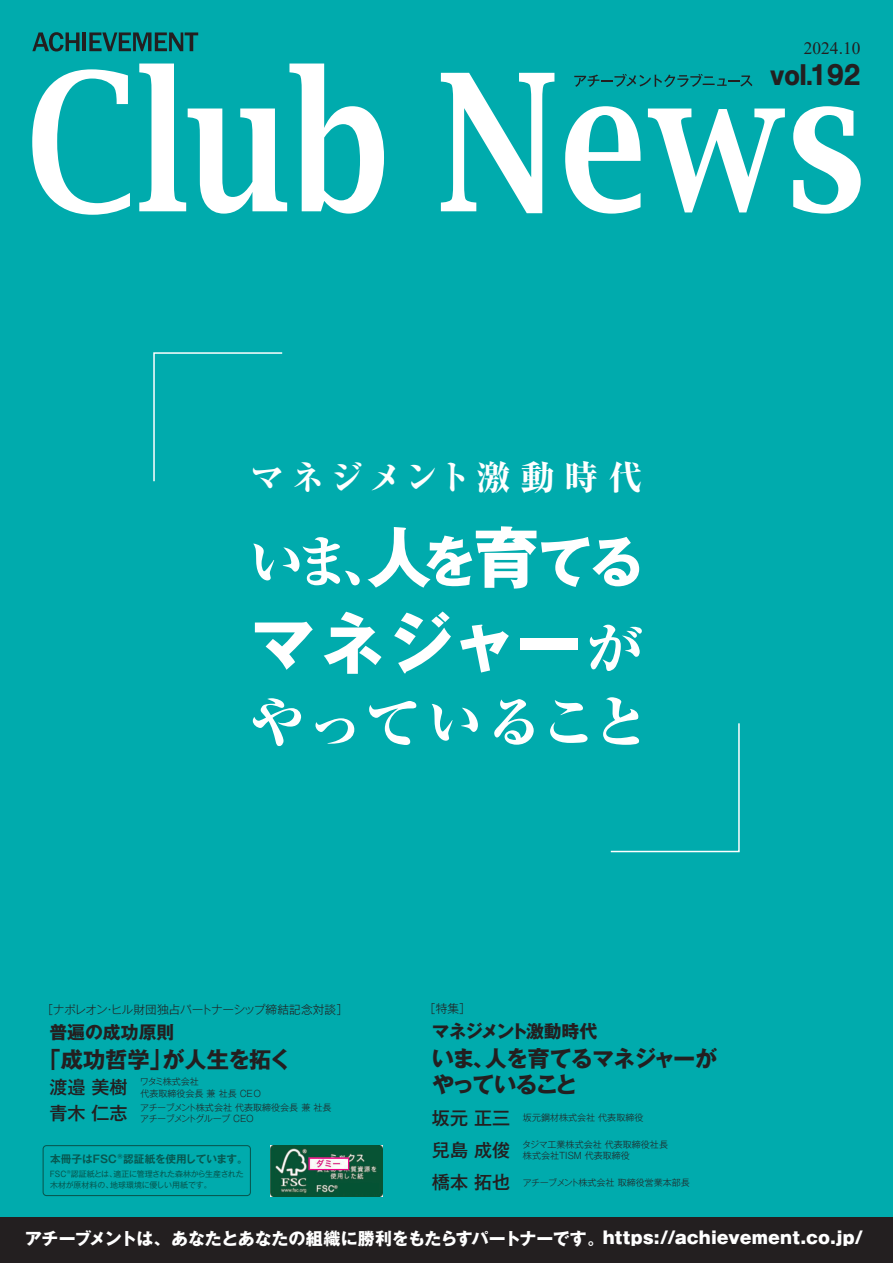
<style>
.page{position:relative;width:893px;height:1263px;background:#fff}
.page>*{position:absolute;margin:0;border:0;box-sizing:border-box;transform-origin:0 0}
.t1{font:700 66.3px "Gothic MB101 Pr 6";letter-spacing:.005em;color:#fff}
.t2{font:800 55.35px "Ryumin Pr 6";letter-spacing:.045em;color:#fff}
.t3{font:700 55.35px "Gothic MB101 Pr 6";color:#fff}
.t4{font:800 34.05px "Ryumin Pr 6 N";letter-spacing:.155em;color:#fff}
.t5{font:24.6px "Ntoday Std Bold KL";color:#231f20}
.t6{font:700 22.35px "Gothic MB101 Pr 6";letter-spacing:-.05em;color:#231f20}
.t7{font:700 22.35px/26.5px "Gothic MB101 Pr 6";letter-spacing:-.095em;color:#231f20}
.t8{font:500 18px "Gothic MB101 Pr 6";color:#231f20}
.t9{font:700 17.85px "Gothic MB101 Pr 6";letter-spacing:-.075em;color:#231f20}
.t10{font:700 17.85px "Gothic MB101 Pr 6";letter-spacing:-.005em;color:#231f20}
.t11{font:17.4px "Times New Roman";color:#231f20}
.t12{font:700 16.95px "Gothic MB101 Pr 6";letter-spacing:-.025em;color:#fff}
.t13{font:300 11.7px "Gothic MB101 Pr 6";letter-spacing:-.01em;color:#231f20}
.t14{font:700 10.65px "Gothic MB101 Pro De";letter-spacing:-.03em;color:#075750}
.t15{font:700 10.65px "Gothic MB101 Pro De";letter-spacing:.005em;color:#075750}
.t16{font:300 9px/14.1px "Gothic MB101 Pr 6";color:#231f20}
.t17{font:300 9px "Gothic MB101 Pr 6";letter-spacing:-.07em;color:#231f20}
.t18{font:300 9px "Gothic MB101 Pr 6";letter-spacing:-.055em;color:#231f20}
.t19{font:7.95px "Gothic MB101 Pro";letter-spacing:-.015em;color:#075750}
.s1{font-family:"Ryumin Pr 6";font-weight:800}
.s2{font-size:66.3px}
.s3{font-family:"Ryumin Pr 6";font-weight:800;font-size:55.35px}
.s4{font-weight:900;font-size:16.5px}
</style>
<div class="page">
<div style="left:0;top:0;width:893px;height:1217px;background:#00abad"></div>
<img style="left:270px;top:1145px;width:113px;height:51px">
<div style="left:339px;top:1183px;width:39px;height:9px;background:#045334"></div>
<div style="left:43px;top:1145px;width:208px;height:51px;border:1px solid #075750;border-radius:3px"></div>
<svg style="left:32px;top:32px;width:47px;height:19px"></svg>
<hr style="left:83px;top:32px;width:3px;height:19px;background:#231f20">
<svg style="left:89px;top:32px;width:109px;height:19px"></svg>
<div style="left:0;top:1217px;width:893px;height:46px;background:#231f20"></div>
<svg style="left:32px;top:64px;width:829px;height:151px"></svg>
<svg style="left:610px;top:723px;width:130px;height:130px"></svg>
<svg style="left:153px;top:352px;width:130px;height:130px"></svg>
<h3 class="t11" style="left:804px;top:36px;width:58px">2024.10</h3>
<h3 class="t5" style="left:770px;top:57px;width:92px">vol.192</h3>
<h3 class="t4" style="left:250px;top:450px;width:393px">マネジメント激動時代</h3>
<h2 class="t3" style="left:249px;top:516px;width:397px"><span class="s1">いま</span><span class="s2">人</span>を<span class="s2">育</span>てる</h2>
<h2 class="t2" style="left:341px;top:519px;width:57px">、</h2>
<h1 class="t1" style="left:250px;top:589px;width:394px">マネジャー<span class="s3">が</span></h1>
<h2 class="t2" style="left:250px;top:679px;width:401px">やっていること</h2>
<p class="t13" style="left:41px;top:1000px;width:308px">［ナポレオンヒル財団独占パートナーシップ締結記念対談[</p>
<p class="t13" style="left:104px;top:1000px;width:13px">・</p>
<h3 class="t10" style="left:49px;top:1017px;width:127px">普遍の成功原則</h3>
<h3 class="t6" style="left:162px;top:1040px;width:131px">が人生を拓く</h3>
<h3 class="t6" style="left:39px;top:1040px;width:135px">「成功哲学」</h3>
<p class="t18" style="left:140px;top:1074px;width:61px">ワタミ株式会社</p>
<h3 class="t8" style="left:49px;top:1072px;width:80px">渡邉美樹</h3>
<p class="t16" style="left:140px;top:1085px;width:193px">代表取締役会長兼社長ＣＥО<br>アチーブメント株式会社代表取締役会長兼社長</p>
<h3 class="t8" style="left:49px;top:1098px;width:80px">青木仁志</h3>
<p class="t17" style="left:140px;top:1111px;width:116px">アチーブメントグループＣＥＯ</p>
<p class="t15" style="left:50px;top:1150px;width:80px">本冊子はFSC®</p>
<p class="t19" style="left:113px;top:1167px;width:132px">適正に管理された森林から生産された</p>
<p class="t14" style="left:123px;top:1150px;width:126px">認証紙を使用しています。</p>
<p class="t19" style="left:50px;top:1167px;width:26px">FSC®</p>
<p class="t19" style="left:71px;top:1167px;width:48px">認証紙とは、</p>
<p class="t19" style="left:110px;top:1178px;width:103px">地球環境に優しい用紙です。</p>
<p class="t19" style="left:50px;top:1178px;width:65px">木材が原材料の、</p>
<p class="t13" style="left:424px;top:999px;width:48px">［特集[</p>
<h3 class="t9" style="left:432px;top:1017px;width:167px">マネジメント激動時代</h3>
<h3 class="t6" style="left:485px;top:1040px;width:234px">人を育てるマネジャーが</h3>
<h3 class="t7" style="left:432px;top:1044px;width:147px">いま、<br>やっていること</h3>
<p class="t16" style="left:523px;top:1110px;width:122px">坂元鋼材株式会社代表取締役</p>
<h3 class="t8" style="left:432px;top:1103px;width:80px">坂元正三</h3>
<p class="t16" style="left:522px;top:1136px;width:147px">タジマ工業株式会社代表取締役社長</p>
<h3 class="t8" style="left:432px;top:1135px;width:80px">兒島成俊</h3>
<p class="t16" style="left:523px;top:1148px;width:108px">株式会社TISM 代表取締役</p>
<p class="t16" style="left:523px;top:1174px;width:169px">アチーブメント株式会社取締役営業本部長</p>
<h3 class="t8" style="left:432px;top:1167px;width:80px">橋本拓也</h3>
<h3 class="t12" style="left:25px;top:1224px;width:840px">アチーブメントは、あなたとあなたの組織に勝利をもたらすパートナーです。<span class="s4">https://achievement.co.jp/</span></h3>
</div>
